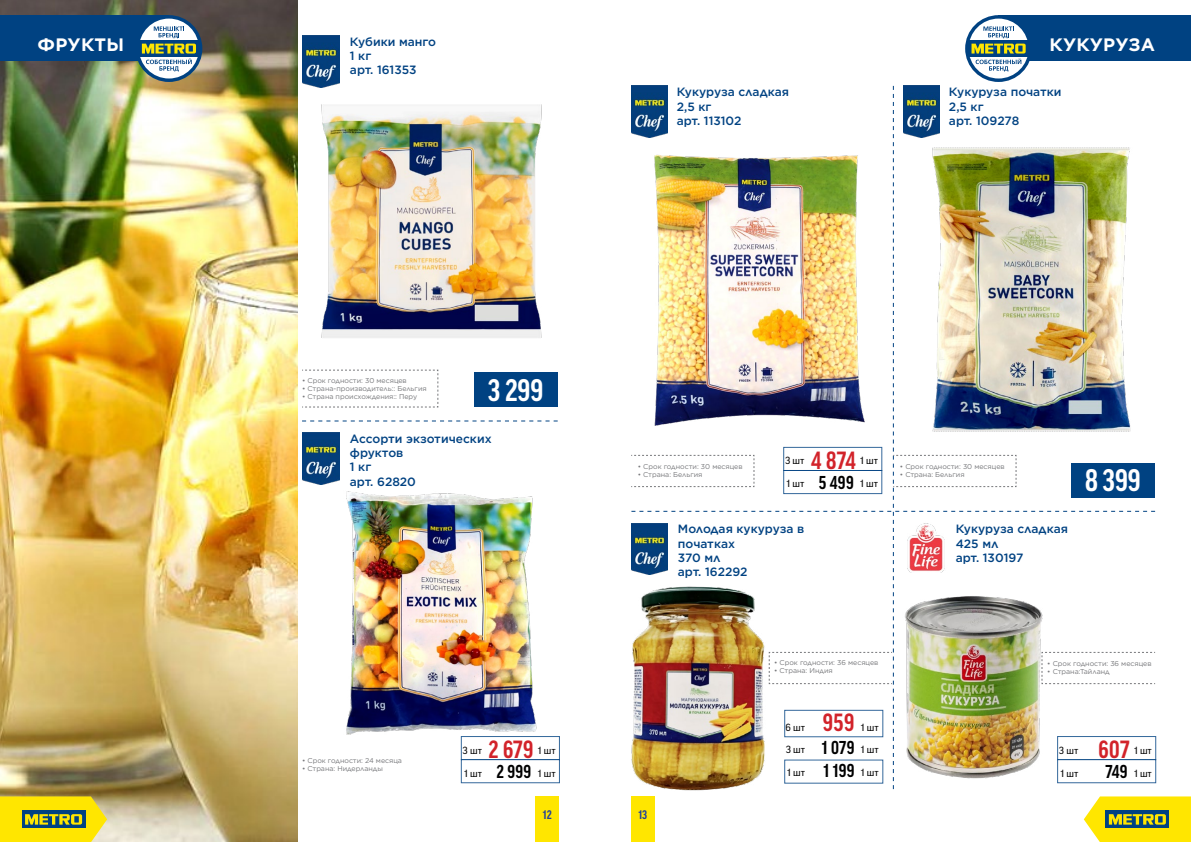
<style>
.page{position:relative;width:1191px;height:842px;background:#fff}
.page>*{position:absolute;margin:0;border:0;box-sizing:border-box;transform-origin:0 0}
.t1{font:700 condensed 30px "Good Pro";color:#fff}
.t2{font:700 condensed 24px "Good Pro";letter-spacing:.02em;color:#d2232a}
.t3{font:700 condensed 18px/23.1px "Good Pro";letter-spacing:.02em;color:#000}
.t4{font:700 18px "Gotham";letter-spacing:.015em;color:#fff}
.t5{font:500 12px/14.4px "Gotham";color:#004282}
.t6{font:700 condensed 12px "Good Pro";color:#21409a}
.t7{font:10px "Good Pro";color:#000}
.t8{font:7px "Gotham";color:#77787b}
</style>
<div class="page">
<img style="left:0;top:0;width:298px;height:842px">
<div style="left:535px;top:796px;width:24px;height:46px;background:#ffe600"></div>
<div style="left:631px;top:796px;width:23px;height:46px;background:#ffe600"></div>
<svg style="left:0;top:796px;width:107px;height:46px;background:#d3c921"></svg>
<svg style="left:1083px;top:796px;width:108px;height:46px;background:#d7cf2b"></svg>
<div style="left:461px;top:759px;width:98px;height:24px;background:#fff;border:1px solid #004282"></div>
<img style="left:321px;top:104px;width:221px;height:234px">
<img style="left:346px;top:491px;width:198px;height:251px">
<div style="left:998px;top:15px;width:193px;height:46px;background:#004282"></div>
<div style="left:0;top:15px;width:169px;height:46px;background:#004282"></div>
<svg style="left:135px;top:15px;width:67px;height:67px"></svg>
<img style="left:303px;top:36px;width:36px;height:51px">
<img style="left:303px;top:433px;width:36px;height:51px">
<svg style="left:302px;top:370px;width:136px;height:38px"></svg>
<img style="left:631px;top:15px;width:524px;height:774px">
<div style="left:1071px;top:463px;width:83px;height:35px;background:#004282"></div>
<div style="left:474px;top:373px;width:83px;height:34px;background:#004282"></div>
<svg style="left:302px;top:420px;width:255px;height:1px"></svg>
<h3 class="t5" style="left:350px;top:34px;width:88px">Кубики манго<br>1 кг<br>арт. 161353</h3>
<h3 class="t4" style="left:38px;top:33px;width:88px">ФРУКТЫ</h3>
<h3 class="t4" style="left:1049px;top:33px;width:107px">КУКУРУЗА</h3>
<h3 class="t5" style="left:677px;top:85px;width:114px">Кукуруза сладкая<br>2,5 кг<br>арт. 113102</h3>
<h3 class="t5" style="left:949px;top:85px;width:114px">Кукуруза початки<br>2,5 кг<br>арт. 109278</h3>
<p class="t8" style="left:302px;top:376px;width:106px">• Срок годности: 30 месяцев</p>
<p class="t8" style="left:302px;top:384px;width:126px">• Страна-производитель:: Бельгия</p>
<p class="t8" style="left:302px;top:392px;width:117px">• Страна происхождения:: Перу</p>
<h1 class="t1" style="left:488px;top:373px;width:57px">3 299</h1>
<h3 class="t5" style="left:350px;top:431px;width:143px">Ассорти экзотических фруктов<br>1 кг<br>арт. 62820</h3>
<p class="t8" style="left:302px;top:756px;width:101px">• Срок годности: 24 месяца</p>
<p class="t8" style="left:302px;top:764px;width:82px">• Страна: Нидерланды</p>
<h2 class="t2" style="left:488px;top:736px;width:46px">2 679</h2>
<h3 class="t3" style="left:496px;top:760px;width:36px">2 999</h3>
<h3 class="t7" style="left:462px;top:744px;width:21px">3 шт</h3>
<h3 class="t7" style="left:464px;top:767px;width:19px">1 шт</h3>
<h3 class="t7" style="left:538px;top:744px;width:19px">1 шт</h3>
<h3 class="t7" style="left:538px;top:767px;width:19px">1 шт</h3>
<p class="t8" style="left:638px;top:462px;width:106px">• Срок годности: 30 месяцев</p>
<p class="t8" style="left:638px;top:470px;width:66px">• Страна: Бельгия</p>
<h2 class="t2" style="left:811px;top:447px;width:46px">4 874</h2>
<h3 class="t3" style="left:819px;top:471px;width:36px">5 499</h3>
<h3 class="t7" style="left:785px;top:455px;width:21px">3 шт</h3>
<h3 class="t7" style="left:786px;top:478px;width:19px">1 шт</h3>
<h3 class="t7" style="left:860px;top:455px;width:19px">1 шт</h3>
<h3 class="t7" style="left:860px;top:478px;width:19px">1 шт</h3>
<p class="t8" style="left:900px;top:462px;width:106px">• Срок годности: 30 месяцев</p>
<p class="t8" style="left:900px;top:470px;width:66px">• Страна: Бельгия</p>
<h3 class="t5" style="left:678px;top:522px;width:128px">Молодая кукуруза в початках<br>370 мл<br>арт. 162292</h3>
<h3 class="t5" style="left:955px;top:522px;width:114px">Кукуруза сладкая<br>425 мл<br>арт. 130197</h3>
<h1 class="t1" style="left:1085px;top:464px;width:57px">8 399</h1>
<p class="t8" style="left:774px;top:658px;width:106px">• Срок годности: 36 месяцев</p>
<p class="t8" style="left:774px;top:666px;width:60px">• Страна: Индия</p>
<h3 class="t7" style="left:785px;top:722px;width:21px">6 шт</h3>
<h3 class="t7" style="left:785px;top:744px;width:21px">3 шт</h3>
<h3 class="t7" style="left:787px;top:767px;width:19px">1 шт</h3>
<h2 class="t2" style="left:823px;top:709px;width:33px">959</h2>
<h3 class="t3" style="left:822px;top:736px;width:34px">1 079<br>1 199</h3>
<h3 class="t7" style="left:860px;top:722px;width:19px">1 шт</h3>
<h3 class="t7" style="left:860px;top:744px;width:19px">1 шт</h3>
<h3 class="t7" style="left:860px;top:767px;width:19px">1 шт</h3>
<p class="t8" style="left:1047px;top:659px;width:106px">• Срок годности: 36 месяцев</p>
<p class="t8" style="left:1047px;top:667px;width:64px">• Страна:Тайланд</p>
<h3 class="t7" style="left:1059px;top:744px;width:21px">3 шт</h3>
<h3 class="t7" style="left:1060px;top:767px;width:19px">1 шт</h3>
<h2 class="t2" style="left:1098px;top:736px;width:33px">607</h2>
<h3 class="t3" style="left:1105px;top:760px;width:24px">749</h3>
<h3 class="t7" style="left:1134px;top:744px;width:19px">1 шт</h3>
<h3 class="t7" style="left:1134px;top:767px;width:19px">1 шт</h3>
<h3 class="t6" style="left:543px;top:808px;width:10px">12</h3>
<h3 class="t6" style="left:638px;top:808px;width:10px">13</h3>
</div>
